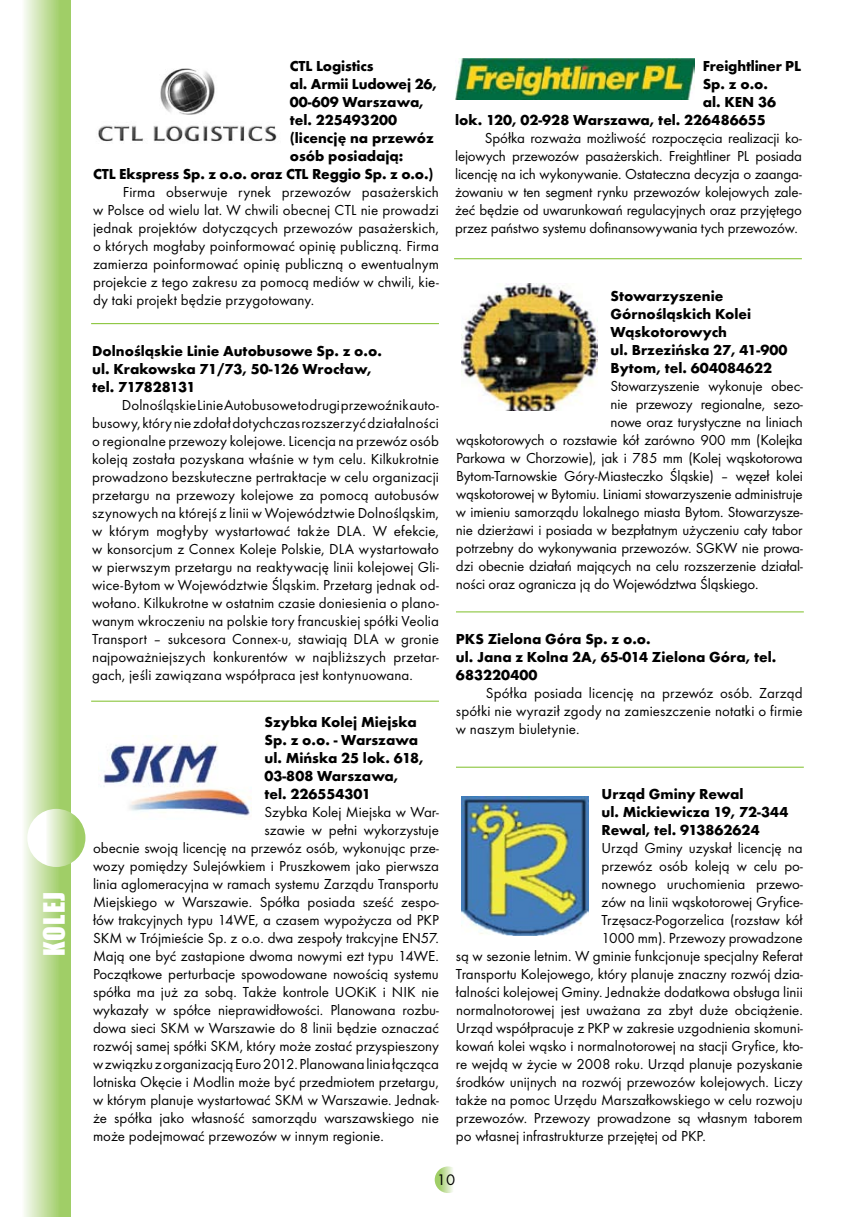
<style>
.page{position:relative;width:851px;height:1217px;background:#fff}
.page>*{position:absolute;margin:0;border:0;box-sizing:border-box;transform-origin:0 0}
.t1{font:27px "Impact";letter-spacing:.05em;color:#fff}
.t2{font:15.9px "Futura TEE";color:#000}
.t3{font:15px/18px "Futura TEE";color:#000;text-align:justify}
.t4{font:700 15px/18px "Futura TEE";color:#000}
</style>
<div class="page">
<svg style="left:24px;top:0;width:47px;height:1216px;background:#c1de9d"></svg>
<svg style="left:27px;top:808px;width:58px;height:58px"></svg>
<svg style="left:434px;top:1166px;width:27px;height:26px"></svg>
<img style="left:461px;top:796px;width:127px;height:139px">
<img style="left:461px;top:283px;width:136px;height:127px">
<img style="left:103px;top:735px;width:149px;height:81px">
<img style="left:456px;top:59px;width:238px;height:40px">
<img style="left:98px;top:68px;width:179px;height:74px">
<hr style="left:91px;top:323px;width:348px;height:1px;background:#8cc63f">
<hr style="left:91px;top:700px;width:348px;height:1px;background:#8cc63f">
<hr style="left:454px;top:258px;width:347px;height:1px;background:#8cc63f">
<hr style="left:456px;top:611px;width:347px;height:1px;background:#8cc63f">
<hr style="left:456px;top:766px;width:347px;height:1px;background:#8cc63f">
<h1 class="t1" style="left:33px;top:956px;width:66px;rotate:-90deg">KOLEJ</h1>
<p class="t4" style="left:290px;top:57px;width:85px">CTL Logistics</p>
<p class="t4" style="left:290px;top:75px;width:148px">al. Armii Ludowej 26,</p>
<p class="t4" style="left:290px;top:93px;width:135px">00-609 Warszawa,</p>
<p class="t4" style="left:290px;top:111px;width:109px">tel. 225493200</p>
<p class="t4" style="left:290px;top:129px;width:146px">(licencję na przewóz</p>
<p class="t4" style="left:290px;top:147px;width:115px">osób posiadają:</p>
<p class="t4" style="left:93px;top:165px;width:342px">CTL Ekspress Sp. z o.o. oraz CTL Reggio Sp. z o.o.)</p>
<p class="t3" style="left:93px;top:183px;width:347px;text-indent:30px">Firma obserwuje rynek przewozów pasażerskich w Polsce od wielu lat. W chwili obecnej CTL nie prowadzi jednak projektów dotyczących przewozów pasażerskich, o których mogłaby poinformować opinię publiczną. Firma zamierza poinformować opinię publiczną o ewentualnym projekcie z tego zakresu za pomocą mediów w chwili, kie&shy;dy taki projekt będzie przygotowany.</p>
<p class="t4" style="left:92px;top:341px;width:291px">Dolnośląskie Linie Autobusowe Sp. z o.o. ul. Krakowska 71/73, 50-126 Wrocław, tel. 717828131</p>
<p class="t3" style="left:92px;top:395px;width:348px;text-indent:30px">DolnośląskieLinieAutobusowetodrugiprzewoźnikauto&shy;busowy,któryniezdołałdotychczasrozszerzyćdziałalności o regionalne przewozy kolejowe. Licencja na przewóz osób koleją została pozyskana właśnie w tym celu. Kilkukrotnie prowadzono bezskuteczne pertraktacje w celu organizacji przetargu na przewozy kolejowe za pomocą autobusów szynowych na którejś z linii w Województwie Dolnośląskim, w którym mogłyby wystartować także DLA. W efekcie, w konsorcjum z Connex Koleje Polskie, DLA wystartowało w pierwszym przetargu na reaktywację linii kolejowej Gli&shy;wice-Bytom w Województwie Śląskim. Przetarg jednak od&shy;wołano. Kilkukrotne w ostatnim czasie doniesienia o plano&shy;wanym wkroczeniu na polskie tory francuskiej spółki Veolia Transport – sukcesora Connex-u, stawiają DLA w gronie najpoważniejszych konkurentów w najbliższych przetar&shy;gach, jeśli zawiązana współpraca jest kontynuowana.</p>
<p class="t4" style="left:264px;top:712px;width:161px">Szybka Kolej Miejska<br>Sp. z o.o. - Warszawa ul. Mińska 25 lok. 618,<br>03-808 Warszawa, tel. 226554301</p>
<p class="t3" style="left:264px;top:802px;width:176px">Szybka Kolej Miejska w War-</p>
<p class="t3" style="left:264px;top:820px;width:176px">szawie w pełni wykorzystuje</p>
<p class="t3" style="left:93px;top:838px;width:347px">obecnie swoją licencję na przewóz osób, wykonując prze-</p>
<p class="t3" style="left:93px;top:856px;width:347px">wozy pomiędzy Sulejówkiem i Pruszkowem jako pierwsza</p>
<p class="t3" style="left:93px;top:874px;width:347px">linia aglomeracyjna w ramach systemu Zarządu Transportu</p>
<p class="t3" style="left:93px;top:892px;width:347px">Miejskiego w Warszawie. Spółka posiada sześć zespo-</p>
<p class="t3" style="left:93px;top:910px;width:347px">łów trakcyjnych typu 14WE, a czasem wypożycza od PKP</p>
<p class="t3" style="left:93px;top:928px;width:347px">SKM w Trójmieście Sp. z o.o. dwa zespoły trakcyjne EN57.</p>
<p class="t3" style="left:93px;top:946px;width:347px">Mają one być zastapione dwoma nowymi ezt typu 14WE.</p>
<p class="t3" style="left:93px;top:964px;width:347px">Początkowe perturbacje spowodowane nowością systemu</p>
<p class="t3" style="left:93px;top:982px;width:347px">spółka ma już za sobą. Także kontrole UOKiK i NIK nie</p>
<p class="t3" style="left:93px;top:1000px;width:347px">wykazały w spółce nieprawidłowości. Planowana rozbu-</p>
<p class="t3" style="left:93px;top:1018px;width:347px">dowa sieci SKM w Warszawie do 8 linii będzie oznaczać</p>
<p class="t3" style="left:93px;top:1036px;width:347px">rozwój samej spółki SKM, który może zostać przyspieszony</p>
<p class="t3" style="left:93px;top:1054px;width:347px">wzwiązkuzorganizacjąEuro2012.Planowanaliniałącząca</p>
<p class="t3" style="left:93px;top:1072px;width:347px">lotniska Okęcie i Modlin może być przedmiotem przetargu,</p>
<p class="t3" style="left:93px;top:1090px;width:347px">w którym planuje wystartować SKM w Warszawie. Jednak-</p>
<p class="t3" style="left:93px;top:1108px;width:347px">że spółka jako własność samorządu warszawskiego nie</p>
<p class="t3" style="left:93px;top:1126px;width:292px">może podejmować przewozów w innym regionie.</p>
<p class="t4" style="left:702px;top:57px;width:100px">Freightliner PL</p>
<p class="t4" style="left:702px;top:75px;width:67px">Sp. z o.o.</p>
<p class="t4" style="left:702px;top:93px;width:75px">al. KEN 36</p>
<p class="t4" style="left:455px;top:111px;width:312px">lok. 120, 02-928 Warszawa, tel. 226486655</p>
<p class="t3" style="left:455px;top:129px;width:348px;text-indent:30px">Spółka rozważa możliwość rozpoczęcia realizacji ko&shy;lejowych przewozów pasażerskich. Freightliner PL posiada licencję na ich wykonywanie. Ostateczna decyzja o zaanga&shy;żowaniu w ten segment rynku przewozów kolejowych zale&shy;żeć będzie od uwarunkowań regulacyjnych oraz przyjętego przez państwo systemu dofinansowywania tych przewozów.</p>
<p class="t4" style="left:610px;top:286px;width:178px">Stowarzyszenie<br>Górnośląskich Kolei<br>Wąskotorowych<br>ul. Brzezińska 27, 41-900<br>Bytom, tel. 604084622</p>
<p class="t3" style="left:610px;top:376px;width:194px">Stowarzyszenie wykonuje obec-</p>
<p class="t3" style="left:610px;top:394px;width:194px">nie przewozy regionalne, sezo-</p>
<p class="t3" style="left:610px;top:412px;width:194px">nowe oraz turystyczne na liniach</p>
<p class="t3" style="left:456px;top:430px;width:348px">wąskotorowych o rozstawie kół zarówno 900 mm (Kolejka</p>
<p class="t3" style="left:456px;top:448px;width:348px">Parkowa w Chorzowie), jak i 785 mm (Kolej wąskotorowa</p>
<p class="t3" style="left:456px;top:466px;width:348px">Bytom-Tarnowskie Góry-Miasteczko Śląskie) – węzeł kolei</p>
<p class="t3" style="left:456px;top:484px;width:348px">wąskotorowej w Bytomiu. Liniami stowarzyszenie administruje</p>
<p class="t3" style="left:456px;top:502px;width:348px">w imieniu samorządu lokalnego miasta Bytom. Stowarzysze-</p>
<p class="t3" style="left:456px;top:520px;width:348px">nie dzierżawi i posiada w bezpłatnym użyczeniu cały tabor</p>
<p class="t3" style="left:456px;top:538px;width:348px">potrzebny do wykonywania przewozów. SGKW nie prowa-</p>
<p class="t3" style="left:456px;top:556px;width:348px">dzi obecnie działań mających na celu rozszerzenie działal-</p>
<p class="t3" style="left:456px;top:574px;width:304px">ności oraz ogranicza ją do Województwa Śląskiego.</p>
<p class="t4" style="left:456px;top:629px;width:322px">PKS Zielona Góra Sp. z o.o.<br>ul. Jana z Kolna 2A, 65-014 Zielona Góra, tel.<br>683220400</p>
<p class="t3" style="left:456px;top:683px;width:348px;text-indent:30px">Spółka posiada licencję na przewóz osób. Zarząd spółki nie wyraził zgody na zamieszczenie notatki o firmie w naszym biuletynie.</p>
<p class="t4" style="left:601px;top:784px;width:188px">Urząd Gminy Rewal<br>ul. Mickiewicza 19, 72-344<br>Rewal, tel. 913862624</p>
<p class="t3" style="left:601px;top:838px;width:203px">Urząd Gminy uzyskał licencję na</p>
<p class="t3" style="left:601px;top:856px;width:203px">przewóz osób koleją w celu po-</p>
<p class="t3" style="left:601px;top:874px;width:203px">nownego uruchomienia przewo-</p>
<p class="t3" style="left:601px;top:892px;width:203px">zów na linii wąskotorowej Gryfice-</p>
<p class="t3" style="left:601px;top:910px;width:203px">Trzęsacz-Pogorzelica (rozstaw kół</p>
<p class="t3" style="left:601px;top:928px;width:203px">1000 mm). Przewozy prowadzone</p>
<p class="t3" style="left:456px;top:946px;width:348px">są w sezonie letnim. W gminie funkcjonuje specjalny Referat</p>
<p class="t3" style="left:456px;top:964px;width:348px">Transportu Kolejowego, który planuje znaczny rozwój dzia-</p>
<p class="t3" style="left:456px;top:982px;width:348px">łalności kolejowej Gminy. Jednakże dodatkowa obsługa linii</p>
<p class="t3" style="left:456px;top:1000px;width:348px">normalnotorowej jest uważana za zbyt duże obciążenie.</p>
<p class="t3" style="left:456px;top:1018px;width:348px">Urząd współpracuje z PKP w zakresie uzgodnienia skomuni-</p>
<p class="t3" style="left:456px;top:1036px;width:348px">kowań kolei wąsko i normalnotorowej na stacji Gryfice, kto-</p>
<p class="t3" style="left:456px;top:1054px;width:348px">re wejdą w życie w 2008 roku. Urząd planuje pozyskanie</p>
<p class="t3" style="left:456px;top:1072px;width:348px">środków unijnych na rozwój przewozów kolejowych. Liczy</p>
<p class="t3" style="left:456px;top:1090px;width:348px">także na pomoc Urzędu Marszałkowskiego w celu rozwoju</p>
<p class="t3" style="left:456px;top:1108px;width:348px">przewozów. Przewozy prowadzone są własnym taborem</p>
<p class="t3" style="left:456px;top:1126px;width:251px">po własnej infrastrukturze przejętej od PKP.</p>
<p class="t2" style="left:437px;top:1169px;width:20px">10</p>
</div>
